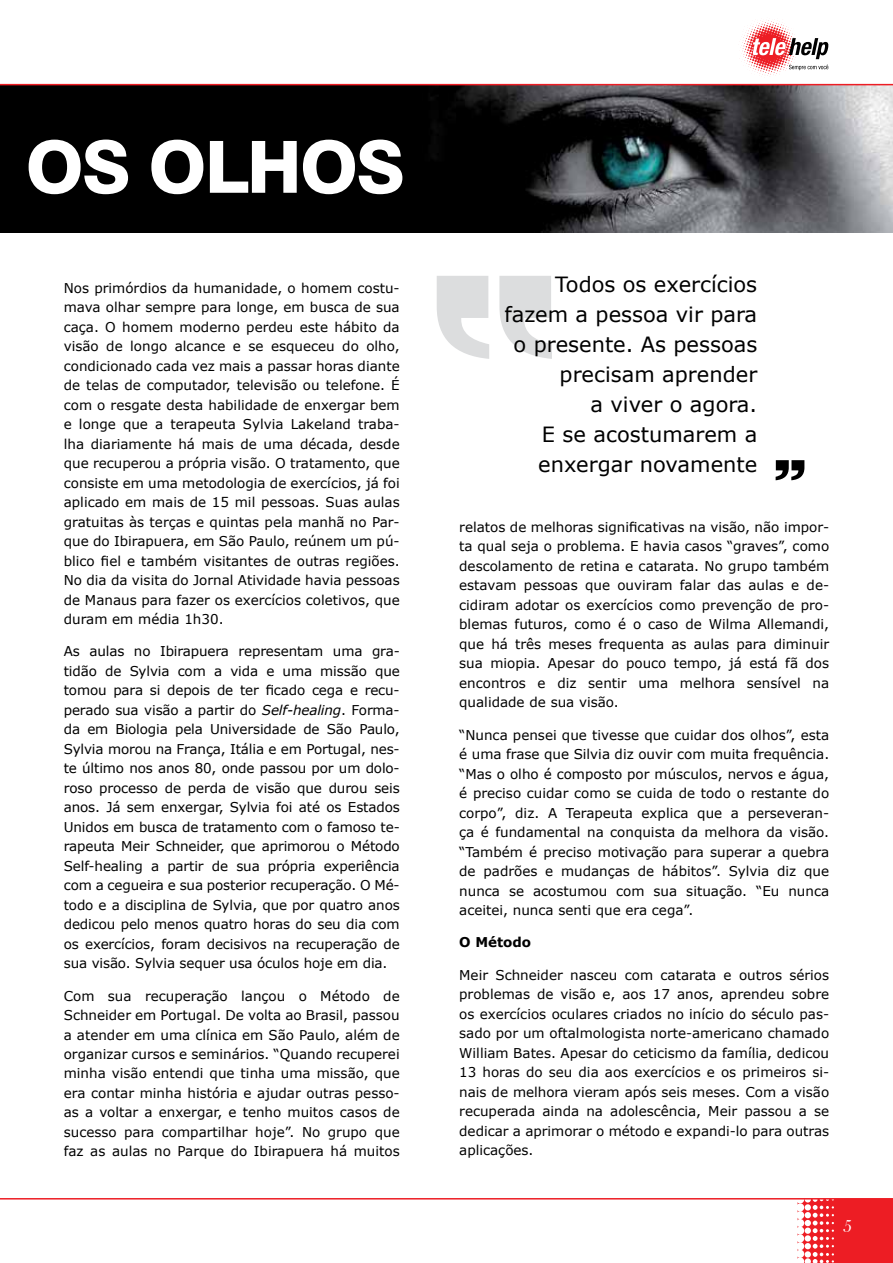
<style>
.page{position:relative;width:893px;height:1263px;background:#fff}
.page>*{position:absolute;margin:0;border:0;box-sizing:border-box;transform-origin:0 0}
.t1{font:800 72px "Swiss 721 BT";letter-spacing:-.025em;color:#fff}
.t2{font:21px/30px "Verdana";color:#000;text-align:right}
.t3{font:18px "Bask Old Face";color:#fff}
.t4{font:13.5px/19.5px "Verdana";color:#000;text-align:justify}
.t5{font:700 13.5px "Verdana";color:#000}
.s1{font-style:italic}
</style>
<div class="page">
<img style="left:0;top:85px;width:893px;height:148px">
<svg style="left:740px;top:19px;width:89px;height:57px"></svg>
<hr style="left:0;top:84px;width:893px;height:1px;background:#ed1d24">
<svg style="left:437px;top:276px;width:115px;height:83px"></svg>
<svg style="left:776px;top:460px;width:28px;height:20px"></svg>
<div style="left:797px;top:1199px;width:96px;height:64px;background:#ed1d24"></div>
<svg style="left:796px;top:1199px;width:38px;height:64px"></svg>
<hr style="left:0;top:1198px;width:893px;height:1px;background:#ed1d24">
<h1 class="t1" style="left:26px;top:123px;width:381px">OS OLHOS</h1>
<p class="t4" style="left:64px;top:278px;width:337px">Nos primórdios da humanidade, o homem costu&shy;mava olhar sempre para longe, em busca de sua caça. O homem moderno perdeu este hábito da visão de longo alcance e se esqueceu do olho, condicionado cada vez mais a passar horas diante de telas de computador, televisão ou telefone. É com o resgate desta habilidade de enxergar bem e longe que a terapeuta Sylvia Lakeland traba&shy;lha diariamente há mais de uma década, desde que recuperou a própria visão. O tratamento, que consiste em uma metodologia de exercícios, já foi aplicado em mais de 15 mil pessoas. Suas aulas gratuitas às terças e quintas pela manhã no Par&shy;que do Ibirapuera, em São Paulo, reúnem um pú&shy;blico fiel e também visitantes de outras regiões.<br>No dia da visita do Jornal Atividade havia pessoas de Manaus para fazer os exercícios coletivos, que duram em média 1h30.</p>
<p class="t4" style="left:64px;top:641px;width:338px">As aulas no Ibirapuera representam uma gra&shy;tidão de Sylvia com a vida e uma missão que tomou para si depois de ter ficado cega e recu&shy;perado sua visão a partir do <span class="s1">Self-healing</span>. Forma&shy;da em Biologia pela Universidade de São Paulo, Sylvia morou na França, Itália e em Portugal, nes&shy;te último nos anos 80, onde passou por um dolo&shy;roso processo de perda de visão que durou seis anos. Já sem enxergar, Sylvia foi até os Estados Unidos em busca de tratamento com o famoso te&shy;rapeuta Meir Schneider, que aprimorou o Método Self-healing a partir de sua própria experiência com a cegueira e sua posterior recuperação. O Mé&shy;todo e a disciplina de Sylvia, que por quatro anos dedicou pelo menos quatro horas do seu dia com os exercícios, foram decisivos na recuperação de sua visão. Sylvia sequer usa óculos hoje em dia.</p>
<p class="t4" style="left:64px;top:986px;width:337px">Com sua recuperação lançou o Método de Schneider em Portugal. De volta ao Brasil, passou a atender em uma clínica em São Paulo, além de organizar cursos e seminários. “Quando recuperei minha visão entendi que tinha uma missão, que era contar minha história e ajudar outras pesso&shy;as a voltar a enxergar, e tenho muitos casos de sucesso para compartilhar hoje”. No grupo que faz as aulas no Parque do Ibirapuera há muitos</p>
<h2 class="t2" style="left:504px;top:269px;width:254px">Todos os exercícios fazem a pessoa vir para o presente. As pessoas precisam aprender<br>a viver o agora.<br>E se acostumarem a enxergar novamente</h2>
<p class="t4" style="left:459px;top:517px;width:371px">relatos de melhoras significativas na visão, não impor&shy;ta qual seja o problema. E havia casos “graves”, como descolamento de retina e catarata. No grupo também estavam pessoas que ouviram falar das aulas e de&shy;cidiram adotar os exercícios como prevenção de pro&shy;blemas futuros, como é o caso de Wilma Allemandi, que há três meses frequenta as aulas para diminuir sua miopia. Apesar do pouco tempo, já está fã dos encontros e diz sentir uma melhora sensível na qualidade de sua visão.</p>
<p class="t4" style="left:459px;top:725px;width:371px">“Nunca pensei que tivesse que cuidar dos olhos”, esta é uma frase que Silvia diz ouvir com muita frequência. “Mas o olho é composto por músculos, nervos e água, é preciso cuidar como se cuida de todo o restante do corpo”, diz. A Terapeuta explica que a perseveran&shy;ça é fundamental na conquista da melhora da visão. “Também é preciso motivação para superar a quebra de padrões e mudanças de hábitos”. Sylvia diz que nunca se acostumou com sua situação. “Eu nunca aceitei, nunca senti que era cega”.</p>
<p class="t5" style="left:459px;top:933px;width:73px">O Método</p>
<p class="t4" style="left:459px;top:965px;width:371px">Meir Schneider nasceu com catarata e outros sérios problemas de visão e, aos 17 anos, aprendeu sobre os exercícios oculares criados no início do século pas&shy;sado por um oftalmologista norte-americano chamado William Bates. Apesar do ceticismo da família, dedicou 13 horas do seu dia aos exercícios e os primeiros si&shy;nais de melhora vieram após seis meses. Com a visão recuperada ainda na adolescência, Meir passou a se dedicar a aprimorar o método e expandi-lo para outras aplicações.</p>
<h3 class="t3" style="left:843px;top:1216px;width:10px">5</h3>
</div>
